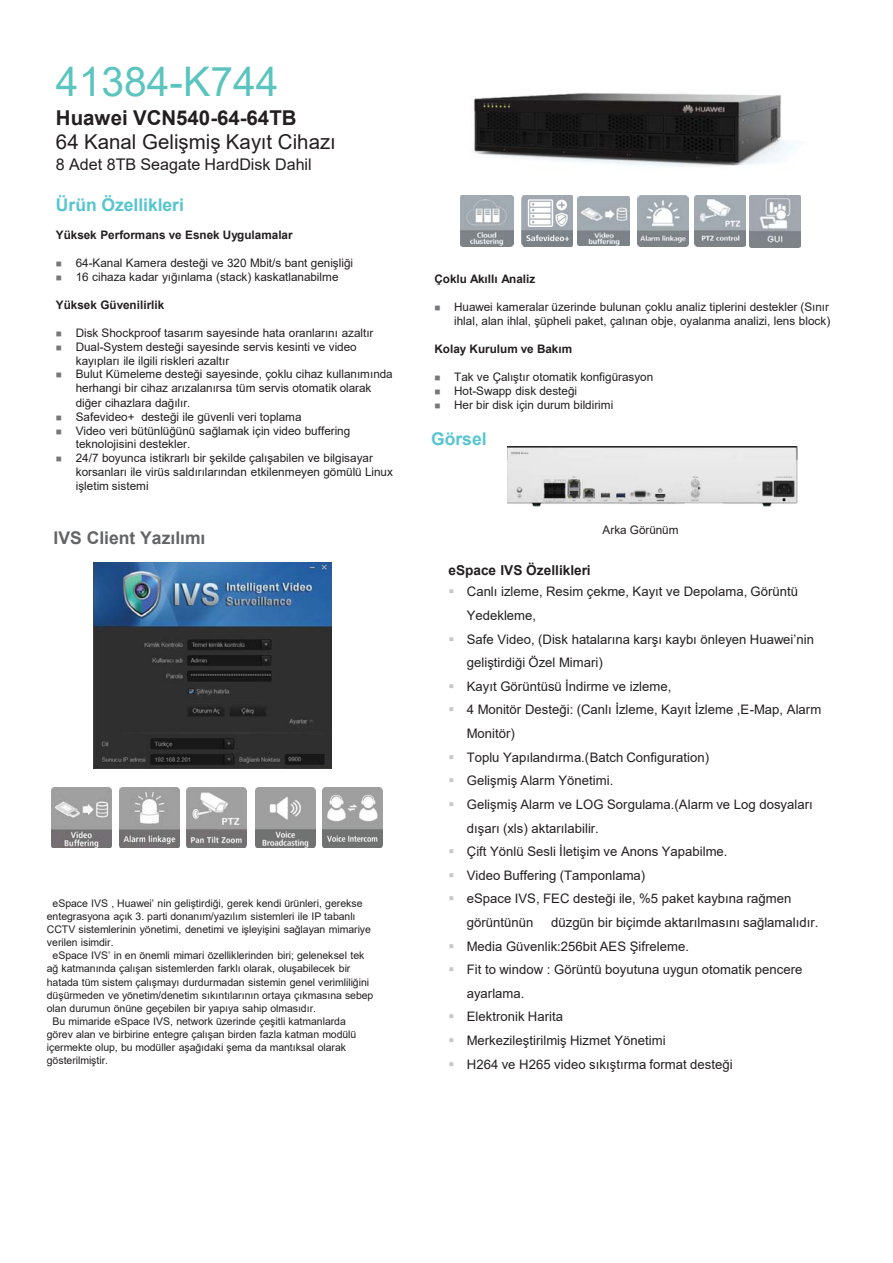
<style>
.page{position:relative;width:893px;height:1263px;background:#fff}
.page>*{position:absolute;margin:0;border:0;box-sizing:border-box;transform-origin:0 0}
.t1{font:40.8px "Arial";color:#5bc4be}
.t2{font:20.4px "Arial";color:#231f20}
.t3{font:700 20.4px "Arial";color:#231f20}
.t4{font:700 17.55px "Arial";color:#56c5d0}
.t5{font:700 17.55px "Arial";color:#636466}
.t6{font:16.05px "Arial";color:#231f20}
.t7{font:700 13.65px "Arial";color:#231f20}
.t8{font:13.05px/23.5px "Arial";color:#231f20}
.t9{font:11.7px/14px "Arial";letter-spacing:-.005em;color:#231f20}
.t10{font:700 11.7px "Arial";color:#231f20}
.t11{font:10.5px "Arial";letter-spacing:-.005em;color:#231f20}
.s1{color:#77787b}
.s2{color:#c6c8ca}
</style>
<div class="page">
<img style="left:507px;top:446px;width:290px;height:61px">
<img style="left:120px;top:788px;width:59px;height:60px">
<img style="left:186px;top:788px;width:60px;height:60px">
<img style="left:255px;top:788px;width:60px;height:60px">
<img style="left:322px;top:788px;width:60px;height:60px">
<img style="left:52px;top:788px;width:60px;height:60px">
<img style="left:94px;top:562px;width:238px;height:207px">
<img style="left:522px;top:195px;width:51px;height:51px">
<img style="left:578px;top:196px;width:52px;height:50px">
<img style="left:637px;top:196px;width:51px;height:50px">
<img style="left:695px;top:195px;width:51px;height:51px">
<img style="left:749px;top:195px;width:52px;height:52px">
<img style="left:460px;top:195px;width:53px;height:51px">
<img style="left:473px;top:92px;width:321px;height:75px">
<h1 class="t1" style="left:56px;top:59px;width:224px">41384-K744</h1>
<h2 class="t3" style="left:56px;top:106px;width:242px">Huawei VCN540-64-64TB</h2>
<h2 class="t2" style="left:56px;top:131px;width:281px">64 Kanal Gelişmiş Kayıt Cihazı</h2>
<h3 class="t6" style="left:56px;top:155px;width:257px">8 Adet 8TB Seagate HardDisk Dahil</h3>
<h3 class="t4" style="left:56px;top:195px;width:129px">Ürün Özellikleri</h3>
<p class="t10" style="left:56px;top:228px;width:238px">Yüksek Performans ve Esnek Uygulamalar</p>
<p class="t9" style="left:56px;top:256px;width:299px"><span class="s1">■</span> 64-Kanal Kamera desteği ve 320 Mbit/s bant genişliği</p>
<p class="t9" style="left:56px;top:270px;width:284px"><span class="s1">■</span> 16 cihaza kadar yığınlama (stack) kaskatlanabilme</p>
<p class="t10" style="left:56px;top:298px;width:110px">Yüksek Güvenilirlik</p>
<p class="t9" style="left:56px;top:325px;width:319px"><span class="s1">■</span> Disk Shockproof tasarım sayesinde hata oranlarını azaltır</p>
<p class="t9" style="left:76px;top:339px;width:282px;text-indent:-20px"><span class="s1">■</span> Dual-System desteği sayesinde servis kesinti ve video kayıpları ile ilgili riskleri azaltır</p>
<p class="t9" style="left:76px;top:367px;width:319px;text-indent:-20px"><span class="s1">■</span> Bulut Kümeleme desteği sayesinde, çoklu cihaz kullanımında herhangi bir cihaz arızalanırsa tüm servis otomatik olarak diğer cihazlara dağılır.</p>
<p class="t9" style="left:56px;top:409px;width:247px"><span class="s1">■</span> Safevideo+ desteği ile güvenli veri toplama</p>
<p class="t9" style="left:76px;top:423px;width:276px;text-indent:-20px"><span class="s1">■</span> Video veri bütünlüğünü sağlamak için video buffering teknolojisini destekler.</p>
<p class="t9" style="left:76px;top:451px;width:319px;text-indent:-20px"><span class="s1">■</span> 24/7 boyunca istikrarlı bir şekilde çalışabilen ve bilgisayar korsanları ile virüs saldırılarından etkilenmeyen gömülü Linux işletim sistemi</p>
<h3 class="t5" style="left:54px;top:528px;width:153px">IVS Client Yazılımı</h3>
<p class="t11" style="left:53px;top:897px;width:311px">eSpace IVS , Huawei’ nin geliştirdiği, gerek kendi ürünleri, gerekse</p>
<p class="t11" style="left:47px;top:910px;width:310px">entegrasyona açık 3. parti donanım/yazılım sistemleri ile IP tabanlı</p>
<p class="t11" style="left:47px;top:924px;width:325px">CCTV sistemlerinin yönetimi, denetimi ve işleyişini sağlayan mimariye</p>
<p class="t11" style="left:47px;top:937px;width:68px">verilen isimdir.</p>
<p class="t11" style="left:53px;top:950px;width:313px">eSpace IVS’ in en önemli mimari özelliklerinden biri; geleneksel tek</p>
<p class="t11" style="left:47px;top:963px;width:305px">ağ katmanında çalışan sistemlerden farklı olarak, oluşabilecek bir</p>
<p class="t11" style="left:47px;top:976px;width:324px">hatada tüm sistem çalışmayı durdurmadan sistemin genel verimliliğini</p>
<p class="t11" style="left:47px;top:989px;width:328px">düşürmeden ve yönetim/denetim sıkıntılarının ortaya çıkmasına sebep</p>
<p class="t11" style="left:47px;top:1002px;width:271px">olan durumun önüne geçebilen bir yapıya sahip olmasıdır.</p>
<p class="t11" style="left:53px;top:1015px;width:295px">Bu mimaride eSpace IVS, network üzerinde çeşitli katmanlarda</p>
<p class="t11" style="left:47px;top:1029px;width:311px">görev alan ve birbirine entegre çalışan birden fazla katman modülü</p>
<p class="t11" style="left:47px;top:1042px;width:301px">içermekte olup, bu modüller aşağıdaki şema da mantıksal olarak</p>
<p class="t11" style="left:47px;top:1055px;width:63px">gösterilmiştir.</p>
<p class="t10" style="left:434px;top:273px;width:102px">Çoklu Akıllı Analiz</p>
<p class="t9" style="left:434px;top:300px;width:397px;text-align:right"><span class="s1">■</span> Huawei kameralar üzerinde bulunan çoklu analiz tiplerini destekler (Sınır ihlal, alan ihlal, şüpheli paket, çalınan obje, oyalanma analizi, lens block)</p>
<p class="t10" style="left:434px;top:343px;width:139px">Kolay Kurulum ve Bakım</p>
<p class="t9" style="left:434px;top:370px;width:220px"><span class="s1">■</span> Tak ve Çalıştır otomatik konfigürasyon</p>
<p class="t9" style="left:434px;top:384px;width:144px"><span class="s1">■</span> Hot-Swapp disk desteği</p>
<p class="t9" style="left:434px;top:398px;width:180px"><span class="s1">■</span> Her bir disk için durum bildirimi</p>
<h3 class="t4" style="left:431px;top:429px;width:57px">Görsel</h3>
<p class="t9" style="left:603px;top:523px;width:77px">Arka Görünüm</p>
<p class="t7" style="left:448px;top:563px;width:144px">eSpace IVS Özellikleri</p>
<p class="t8" style="left:467px;top:580px;width:333px;text-indent:-18px"><span class="s2">▪</span> Canlı izleme, Resim çekme, Kayıt ve Depolama, Görüntü<br>Yedekleme,</p>
<p class="t8" style="left:467px;top:627px;width:349px;text-indent:-18px"><span class="s2">▪</span> Safe Video, (Disk hatalarına karşı kaybı önleyen Huawei’nin geliştirdiği Özel Mimari)</p>
<p class="t8" style="left:448px;top:674px;width:224px"><span class="s2">▪</span> Kayıt Görüntüsü İndirme ve izleme,</p>
<p class="t8" style="left:467px;top:698px;width:356px;text-indent:-18px"><span class="s2">▪</span> 4 Monitör Desteği: (Canlı İzleme, Kayıt İzleme ,E-Map, Alarm<br>Monitör)</p>
<p class="t8" style="left:448px;top:745px;width:262px"><span class="s2">▪</span> Toplu Yapılandırma.(Batch Configuration)</p>
<p class="t8" style="left:448px;top:769px;width:166px"><span class="s2">▪</span> Gelişmiş Alarm Yönetimi.</p>
<p class="t8" style="left:467px;top:793px;width:347px;text-indent:-18px"><span class="s2">▪</span> Gelişmiş Alarm ve LOG Sorgulama.(Alarm ve Log dosyaları dışarı (xls) aktarılabilir.</p>
<p class="t8" style="left:448px;top:840px;width:281px"><span class="s2">▪</span> Çift Yönlü Sesli İletişim ve Anons Yapabilme.</p>
<p class="t8" style="left:448px;top:863px;width:198px"><span class="s2">▪</span> Video Buffering (Tamponlama)</p>
<p class="t8" style="left:467px;top:887px;width:326px;text-indent:-18px"><span class="s2">▪</span> eSpace IVS, FEC desteği ile, %5 paket kaybına rağmen görüntünün</p>
<p class="t8" style="left:551px;top:911px;width:269px">düzgün bir biçimde aktarılmasını sağlamalıdır.</p>
<p class="t8" style="left:448px;top:934px;width:242px"><span class="s2">▪</span> Media Güvenlik:256bit AES Şifreleme.</p>
<p class="t8" style="left:467px;top:958px;width:337px;text-indent:-18px"><span class="s2">▪</span> Fit to window : Görüntü boyutuna uygun otomatik pencere ayarlama.</p>
<p class="t8" style="left:448px;top:1005px;width:116px"><span class="s2">▪</span> Elektronik Harita</p>
<p class="t8" style="left:448px;top:1029px;width:219px"><span class="s2">▪</span> Merkezileştirilmiş Hizmet Yönetimi</p>
<p class="t8" style="left:448px;top:1052px;width:286px"><span class="s2">▪</span> H264 ve H265 video sıkıştırma format desteği</p>
</div>
